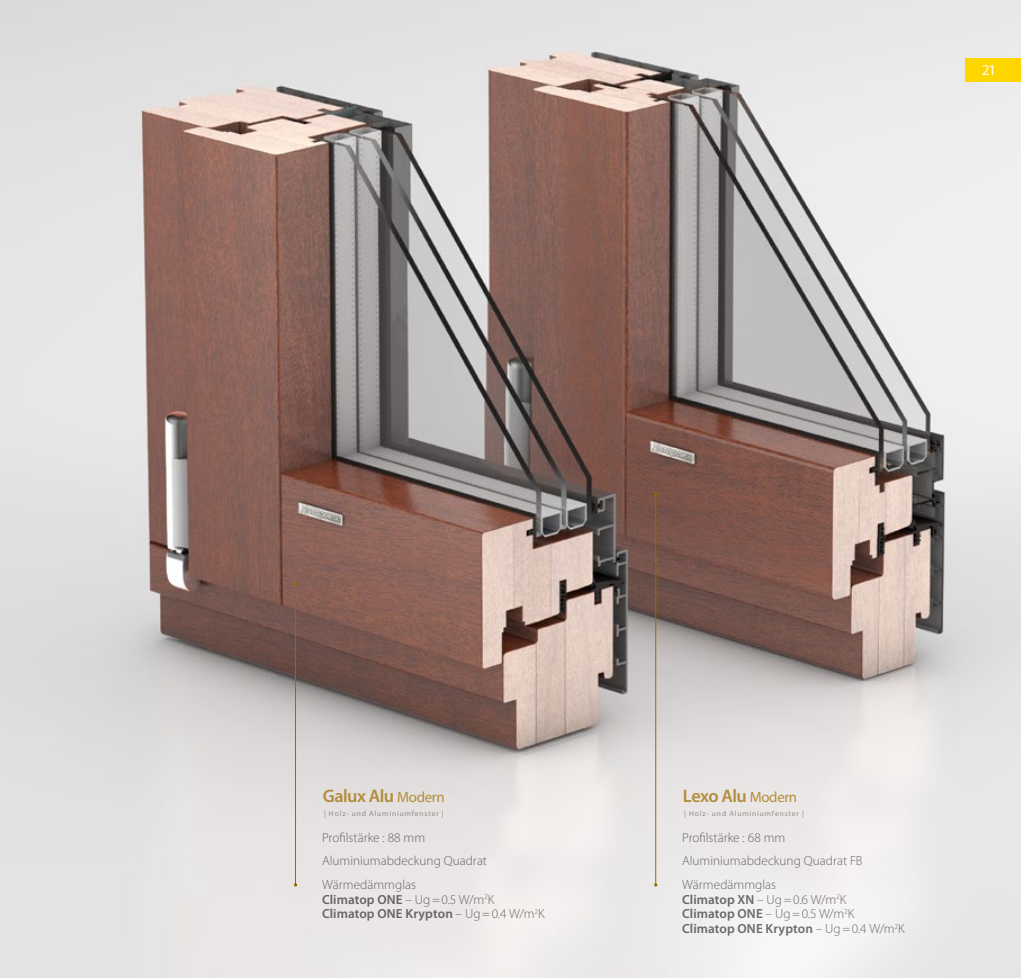
<style>
.page{position:relative;width:1021px;height:978px;background:#fff}
.page>*{position:absolute;margin:0;border:0;box-sizing:border-box;transform-origin:0 0}
.system_nazwa_2{font:600 18.15px "Myriad Pro";letter-spacing:-.035em;color:#b28d3c}
.t1{font:15px "Myriad Pro";color:#fff}
.t2{font:600 13.2px/14.9px "Myriad Pro";letter-spacing:.005em;color:#706f6f}
.t3{font:300 13.2px/23.2px "Myriad Pro";color:#706f6f}
.t4{font:7.5px "Myriad Pro";letter-spacing:.115em;color:#9d9d9c}
.s1{font-weight:400;font-size:14.85px}
.s2{font-weight:300}
</style>
<div class="page">
<img style="left:0;top:0;width:1020px;height:978px">
<div style="left:965px;top:58px;width:55px;height:24px;background:#ffd500"></div>
<hr style="left:655px;top:494px;width:1px;height:391px;background:#966c00">
<hr style="left:295px;top:584px;width:1px;height:301px;background:#966c00">
<p class="t1" style="left:981px;top:60px;width:16px">21</p>
<p class="system_nazwa_2" style="left:323px;top:786px;width:123px">Galux Alu <span class="s1">Modern</span></p>
<p class="system_nazwa_2" style="left:683px;top:786px;width:116px">Lexo Alu <span class="s1">Modern</span></p>
<p class="t4" style="left:324px;top:808px;width:121px">| Holz- und Aluminiumfenster |</p>
<p class="t4" style="left:684px;top:808px;width:121px">| Holz- und Aluminiumfenster |</p>
<p class="t3" style="left:322px;top:826px;width:166px">Profilstärke : 88 mm<br>Aluminiumabdeckung Quadrat<br>Wärmedämmglas</p>
<p class="t2" style="left:322px;top:892px;width:224px">Climatop ONE <span class="s2">– Ug=0.5 W/m</span><sup>2</sup><span class="s2">K<br></span>Climatop ONE Krypton <span class="s2">– Ug=0.4 W/m</span><sup>2</sup><span class="s2">K</span></p>
<p class="t3" style="left:682px;top:826px;width:182px">Profilstärke : 68 mm<br>Aluminiumabdeckung Quadrat FB<br>Wärmedämmglas</p>
<p class="t2" style="left:682px;top:892px;width:224px">Climatop XN <span class="s2">– Ug=0.6 W/m</span><sup>2</sup><span class="s2">K<br></span>Climatop ONE <span class="s2">– Ug=0.5 W/m</span><sup>2</sup><span class="s2">K<br></span>Climatop ONE Krypton <span class="s2">– Ug=0.4 W/m</span><sup>2</sup><span class="s2">K</span></p>
</div>
